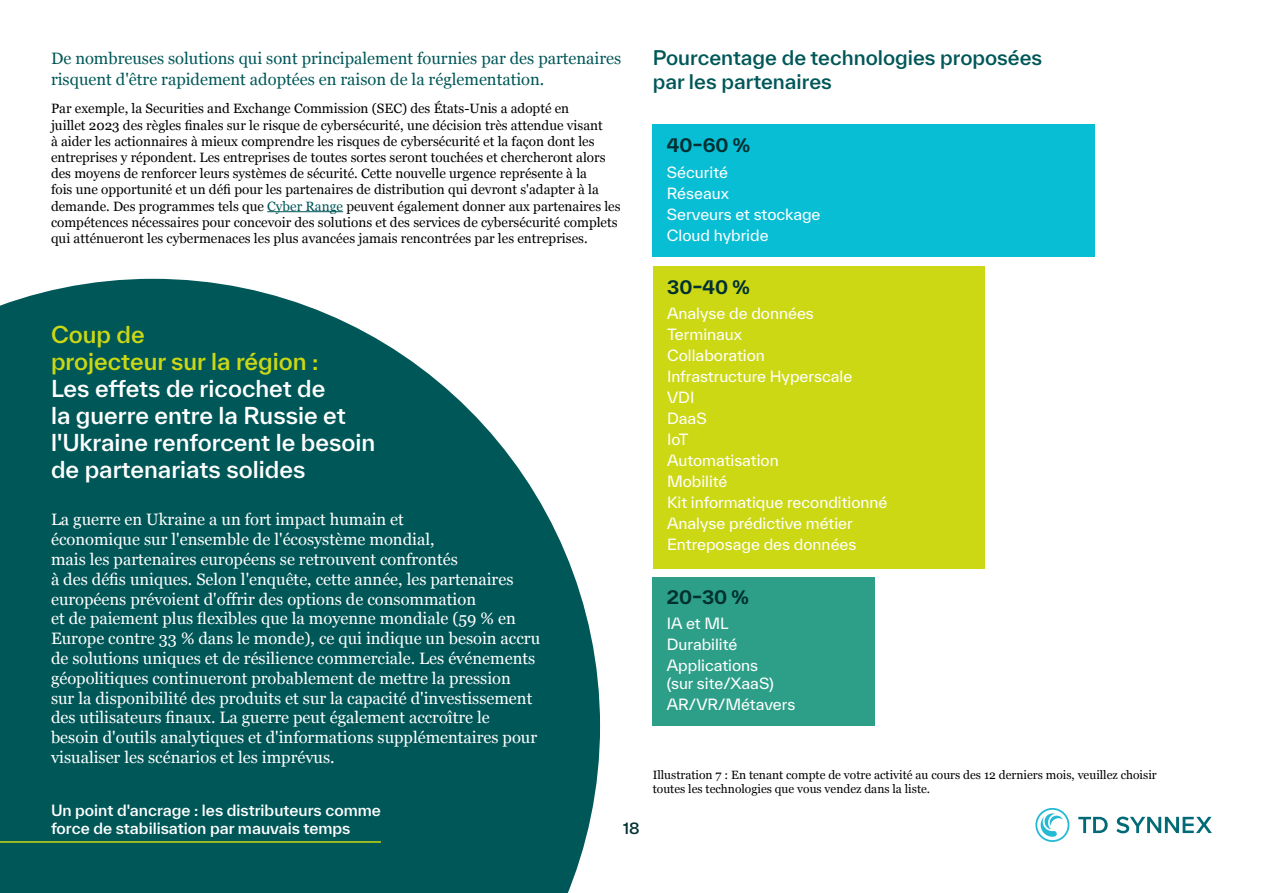
<style>
.page{position:relative;width:1263px;height:893px;background:#fff}
.page>*{position:absolute;margin:0;border:0;box-sizing:border-box;transform-origin:0 0}
.t1{font:500 22.5px/27px "TWK Everett";color:#fff}
.t2{font:500 22.5px/27px "TWK Everett";color:#ccd814}
.t3{font:500 19.5px/23.4px "TWK Everett";color:#005758}
.t4{font:700 18px "TWK Everett";color:#003031}
.t5{font:16.5px/19.8px "Georgia";color:#fff}
.t6{font:16.5px/21.6px "Georgia";color:#005758}
.t7{font:15px/21px "TWK Everett";color:#fff}
.t8{font:500 15px/18px "TWK Everett";color:#fff}
.t9{font:500 15px "TWK Everett";color:#003031}
.t10{font:13.5px/16.2px "Georgia";color:#000}
.t11{font:12px/14.4px "Georgia";color:#000}
.s1{color:#005758}
</style>
<div class="page">
<hr style="left:267px;top:211px;width:76px;height:1px;background:#005758">
<svg style="left:1035px;top:808px;width:34px;height:34px"></svg>
<svg style="left:1078px;top:817px;width:30px;height:16px"></svg>
<svg style="left:1116px;top:817px;width:96px;height:16px"></svg>
<svg style="left:0;top:279px;width:600px;height:614px;background:#1f6b6c"></svg>
<div style="left:652px;top:124px;width:443px;height:133px;background:#08bed5"></div>
<div style="left:653px;top:266px;width:332px;height:302px;background:#ccd814"></div>
<div style="left:652px;top:577px;width:223px;height:149px;background:#2d9f88"></div>
<hr style="left:0;top:841px;width:381px;height:2px;background:#ccd814">
<p class="t6" style="left:51px;top:46px;width:572px">De nombreuses solutions qui sont principalement fournies par des partenaires risquent d'être rapidement adoptées en raison de la réglementation.</p>
<p class="t10" style="left:51px;top:100px;width:571px">Par exemple, la Securities and Exchange Commission (SEC) des États-Unis a adopté en<br>juillet 2023 des règles finales sur le risque de cybersécurité, une décision très attendue visant<br>à aider les actionnaires à mieux comprendre les risques de cybersécurité et la façon dont les entreprises y répondent. Les entreprises de toutes sortes seront touchées et chercheront alors des moyens de renforcer leurs systèmes de sécurité. Cette nouvelle urgence représente à la<br>fois une opportunité et un défi pour les partenaires de distribution qui devront s'adapter à la demande. Des programmes tels que <span class="s1">Cyber Range</span> peuvent également donner aux partenaires les compétences nécessaires pour concevoir des solutions et des services de cybersécurité complets qui atténueront les cybermenaces les plus avancées jamais rencontrées par les entreprises.</p>
<h1 class="t2" style="left:51px;top:320px;width:269px">Coup de<br>projecteur sur la région :</h1>
<h1 class="t1" style="left:51px;top:374px;width:326px">Les effets de ricochet de<br>la guerre entre la Russie et l'Ukraine renforcent le besoin de partenariats solides</h1>
<p class="t5" style="left:51px;top:509px;width:491px">La guerre en Ukraine a un fort impact humain et<br>économique sur l'ensemble de l'écosystème mondial,<br>mais les partenaires européens se retrouvent confrontés<br>à des défis uniques. Selon l'enquête, cette année, les partenaires européens prévoient d'offrir des options de consommation<br>et de paiement plus flexibles que la moyenne mondiale (59 % en Europe contre 33 % dans le monde), ce qui indique un besoin accru de solutions uniques et de résilience commerciale. Les événements géopolitiques continueront probablement de mettre la pression<br>sur la disponibilité des produits et sur la capacité d'investissement des utilisateurs finaux. La guerre peut également accroître le besoin d'outils analytiques et d'informations supplémentaires pour visualiser les scénarios et les imprévus.</p>
<p class="t8" style="left:51px;top:801px;width:331px">Un point d'ancrage : les distributeurs comme force de stabilisation par mauvais temps</p>
<p class="t9" style="left:623px;top:818px;width:18px">18</p>
<h2 class="t3" style="left:653px;top:46px;width:391px">Pourcentage de technologies proposées par les partenaires</h2>
<h3 class="t4" style="left:667px;top:133px;width:85px">40–60 %</h3>
<p class="t7" style="left:667px;top:161px;width:155px">Sécurité<br>Réseaux<br>Serveurs et stockage<br>Cloud hybride</p>
<h3 class="t4" style="left:667px;top:274px;width:84px">30–40 %</h3>
<p class="t7" style="left:667px;top:303px;width:222px">Analyse de données<br>Terminaux<br>Collaboration<br>Infrastructure Hyperscale<br>VDI<br>DaaS<br>IoT<br>Automatisation<br>Mobilité<br>Kit informatique reconditionné<br>Analyse prédictive métier<br>Entreposage des données</p>
<h3 class="t4" style="left:667px;top:584px;width:83px">20–30 %</h3>
<p class="t7" style="left:667px;top:613px;width:93px">IA et ML<br>Durabilité<br>Applications</p>
<p class="t7" style="left:667px;top:673px;width:130px">(sur site/XaaS)<br>AR/VR/Métavers</p>
<p class="t11" style="left:653px;top:767px;width:505px">Illustration 7 : En tenant compte de votre activité au cours des 12 derniers mois, veuillez choisir toutes les technologies que vous vendez dans la liste.</p>
</div>
